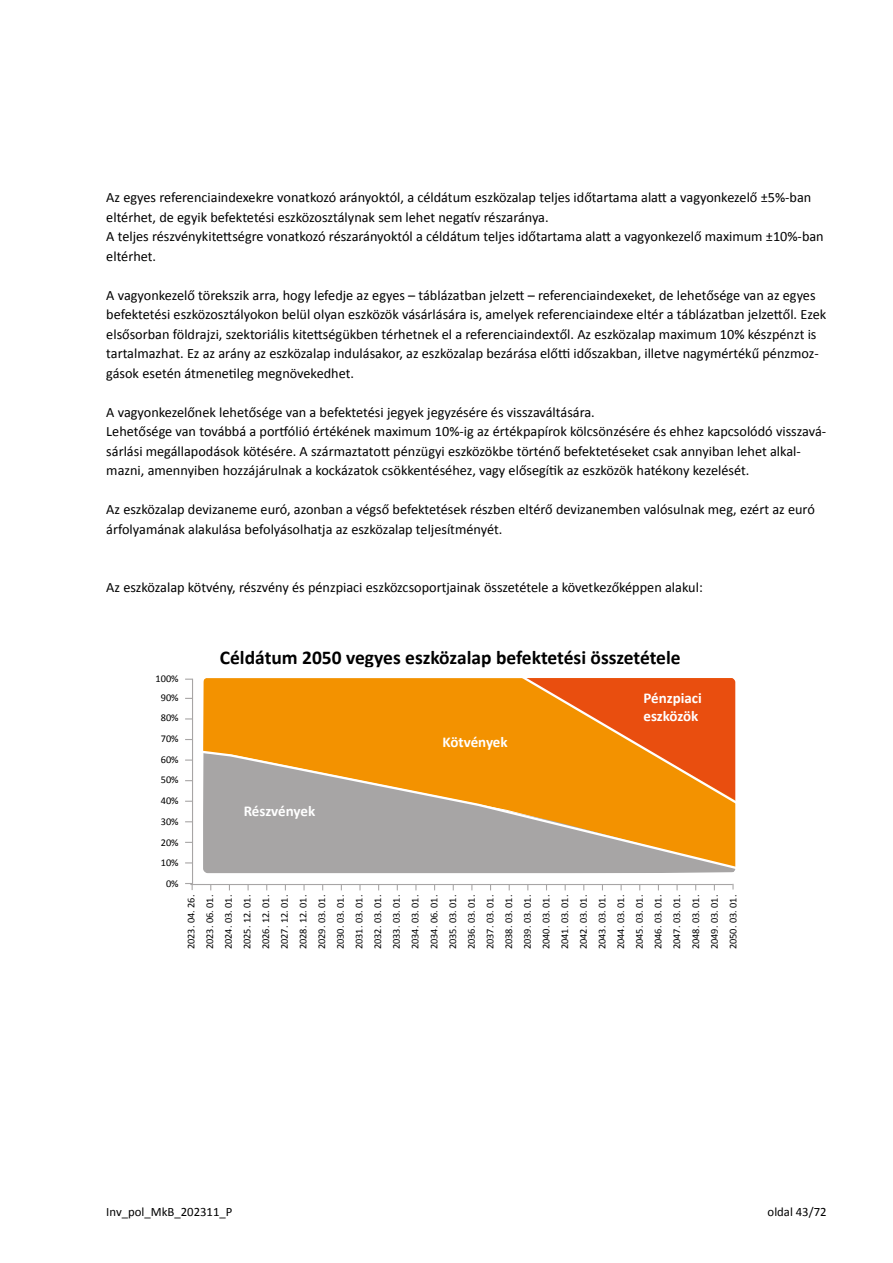
<style>
.page{position:relative;width:893px;height:1263px;background:#fff}
.page>*{position:absolute;margin:0;border:0;box-sizing:border-box;transform-origin:0 0}
.t1{font:700 19.5px "Calibri";color:#000}
.t2{font:700 15px/18px "Calibri";color:#fff}
.t3{font:14.25px/19.5px "Calibri";color:#000}
.t4{font:12.75px "Calibri";color:#000}
.t5{font:10.35px/18.8px "Calibri";color:#000;text-align:center}
</style>
<div class="page">
<div style="left:204px;top:678px;width:304px;height:71px;background:#f39200"></div>
<hr style="left:190px;top:884px;width:543px;height:1px;background:#a7a5a5">
<svg style="left:185px;top:759px;width:7px;height:2px"></svg>
<div style="left:193px;top:667px;width:553px;height:216px;border:10px solid #fff;border-radius:10px"></div>
<svg style="left:197px;top:749px;width:542px;height:122px;background:#c1a377"></svg>
<svg style="left:508px;top:667px;width:238px;height:143px;background:#f08627"></svg>
<hr style="left:192px;top:679px;width:1px;height:205px;background:#a7a5a5">
<svg style="left:185px;top:883px;width:8px;height:7px"></svg>
<p class="t3" style="left:106px;top:188px;width:719px">Az egyes referenciaindexekre vonatkozó arányoktól, a céldátum eszközalap teljes időtartama alatt a vagyonkezelő ±5%-ban eltérhet, de egyik befektetési eszközosztálynak sem lehet negatív részaránya.<br>A teljes részvénykitettségre vonatkozó részarányoktól a céldátum teljes időtartama alatt a vagyonkezelő maximum ±10%-ban eltérhet.</p>
<p class="t3" style="left:106px;top:285px;width:721px">A vagyonkezelő törekszik arra, hogy lefedje az egyes – táblázatban jelzett – referenciaindexeket, de lehetősége van az egyes befektetési eszközosztályokon belül olyan eszközök vásárlására is, amelyek referenciaindexe eltér a táblázatban jelzettől. Ezek elsősorban földrajzi, szektoriális kitettségükben térhetnek el a referenciaindextől. Az eszközalap maximum 10% készpénzt is tartalmazhat. Ez az arány az eszközalap indulásakor, az eszközalap bezárása előtti időszakban, illetve nagymértékű pénzmoz&shy;gások esetén átmenetileg megnövekedhet.</p>
<p class="t3" style="left:106px;top:402px;width:721px">A vagyonkezelőnek lehetősége van a befektetési jegyek jegyzésére és visszaváltására.<br>Lehetősége van továbbá a portfólió értékének maximum 10%-ig az értékpapírok kölcsönzésére és ehhez kapcsolódó visszavá&shy;sárlási megállapodások kötésére. A származtatott pénzügyi eszközökbe történő befektetéseket csak annyiban lehet alkal&shy;mazni, amennyiben hozzájárulnak a kockázatok csökkentéséhez, vagy elősegítik az eszközök hatékony kezelését.</p>
<p class="t3" style="left:106px;top:500px;width:710px">Az eszközalap devizaneme euró, azonban a végső befektetések részben eltérő devizanemben valósulnak meg, ezért az euró árfolyamának alakulása befolyásolhatja az eszközalap teljesítményét.</p>
<p class="t3" style="left:106px;top:578px;width:598px">Az eszközalap kötvény, részvény és pénzpiaci eszközcsoportjainak összetétele a következőképpen alakul:</p>
<p class="t5" style="left:156px;top:670px;width:25px">100%<br>90%</p>
<p class="t5" style="left:161px;top:708px;width:19px;line-height:20.7px">80%<br>70%<br>60%<br>50%<br>40%<br>30%<br>20%<br>10%<br>0%</p>
<h1 class="t1" style="left:220px;top:645px;width:462px">Céldátum 2050 vegyes eszközalap befektetési összetétele</h1>
<p class="t2" style="left:244px;top:802px;width:73px">Részvények</p>
<p class="t2" style="left:442px;top:733px;width:67px">Kötvények</p>
<p class="t2" style="left:643px;top:689px;width:60px">Pénzpiaci eszközök</p>
<p class="t5" style="left:182px;top:949px;width:56px;text-align:justify;rotate:-90deg">2023. 04. 26.<br>2023. 06. 01.<br>2024. 03. 01.<br>2025. 12. 01.<br>2026. 12. 01.<br>2027. 12. 01.<br>2028. 12. 01.<br>2029. 03. 01.<br>2030. 03. 01.<br>2031. 03. 01.<br>2032. 03. 01.<br>2033. 03. 01.<br>2034. 03. 01.<br>2034. 06. 01.<br>2035. 03. 01.<br>2036. 03. 01.<br>2037. 03. 01.<br>2038. 03. 01.<br>2039. 03. 01.<br>2040. 03. 01.<br>2041. 03. 01.<br>2042. 03. 01.<br>2043. 03. 01.<br>2044. 03. 01.<br>2045. 03. 01.<br>2046. 03. 01.<br>2047. 03. 01.<br>2048. 03. 01.<br>2049. 03. 01.<br>2050. 03. 01.</p>
<p class="t4" style="left:106px;top:1204px;width:128px">Inv_pol_MkB_202311_P</p>
<p class="t4" style="left:768px;top:1204px;width:61px">oldal 43/72</p>
</div>
